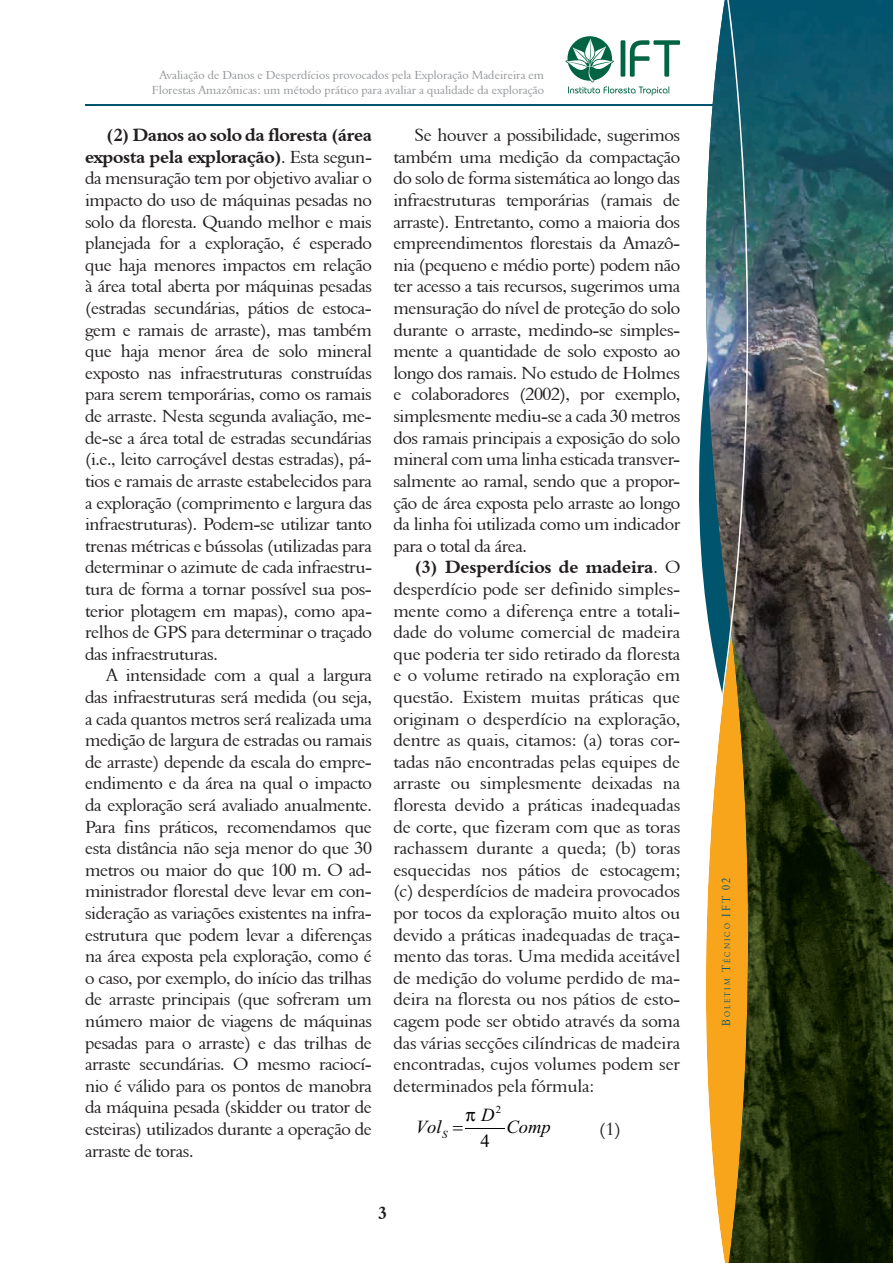
<style>
.page{position:relative;width:893px;height:1263px;background:#fff}
.page>*{position:absolute;margin:0;border:0;box-sizing:border-box;transform-origin:0 0}
.t1{font:italic 18.6px "Times New Roman";color:#040503}
.t2{font:18.6px "Times New Roman";color:#040503}
.t3{font:18px/21.6px "Aldine 401 BT Roman A";letter-spacing:-.025em;color:#231f20;text-align:justify}
.t4{font:18px/21.6px "Aldine 401 BT Bold A";letter-spacing:-.025em;color:#231f20;text-align:right}
.t5{font:12px/15px "Aldine 401 BT Roman A";color:#939598;text-align:right}
.t6{font:10.8px "Times New Roman";color:#040503}
.t7{font:8.4px "Aldine 401 BT Roman A";letter-spacing:.285em;color:#01546e;scale:.84 1}
.s1{font-family:"Aldine 401 BT Roman A"}
.s2{font-size:12px}
</style>
<div class="page">
<hr style="left:85px;top:105px;width:633px;height:1px;background:#01546e">
<svg style="left:565px;top:36px;width:114px;height:59px"></svg>
<img style="left:704px;top:0;width:189px;height:1263px">
<img style="left:729px;top:640px;width:164px;height:623px">
<hr style="left:465px;top:1128px;width:40px;height:1px;background:#040503">
<p class="t5" style="left:152px;top:68px;width:394px">Avaliação de Danos e Desperdícios provocados pela Exploração Madeireira em<br>Florestas Amazônicas: um método prático para avaliar a qualidade da exploração</p>
<p class="t4" style="left:85px;top:124px;width:289px">(2) Danos ao solo da floresta (área exposta pela exploração)<span class="s1">. Esta segun-</span></p>
<p class="t3" style="left:85px;top:167px;width:289px">da mensuração tem por objetivo avaliar o impacto do uso de máquinas pesadas no solo da floresta. Quando melhor e mais planejada for a exploração, é esperado que haja menores impactos em relação à área total aberta por máquinas pesadas (estradas secundárias, pátios de estoca&shy;gem e ramais de arraste), mas também que haja menor área de solo mineral exposto nas infraestruturas construídas para serem temporárias, como os ramais de arraste. Nesta segunda avaliação, me&shy;de-se a área total de estradas secundárias (i.e., leito carroçável destas estradas), pá&shy;tios e ramais de arraste estabelecidos para a exploração (comprimento e largura das infraestruturas). Podem-se utilizar tanto trenas métricas e bússolas (utilizadas para determinar o azimute de cada infraestru&shy;tura de forma a tornar possível sua pos&shy;terior plotagem em mapas), como apa&shy;relhos de GPS para determinar o traçado das infraestruturas.</p>
<p class="t3" style="left:85px;top:664px;width:289px;text-indent:21px">A intensidade com a qual a largura das infraestruturas será medida (ou seja, a cada quantos metros será realizada uma medição de largura de estradas ou ramais de arraste) depende da escala do empre&shy;endimento e da área na qual o impacto da exploração será avaliado anualmente.<br>Para fins práticos, recomendamos que esta distância não seja menor do que 30 metros ou maior do que 100 m. O ad&shy;ministrador florestal deve levar em con&shy;sideração as variações existentes na infra&shy;estrutura que podem levar a diferenças na área exposta pela exploração, como é o caso, por exemplo, do início das trilhas de arraste principais (que sofreram um número maior de viagens de máquinas pesadas para o arraste) e das trilhas de arraste secundárias. O mesmo raciocí&shy;nio é válido para os pontos de manobra da máquina pesada (skidder ou trator de esteiras) utilizados durante a operação de arraste de toras.</p>
<p class="t3" style="left:393px;top:124px;width:289px;text-indent:21px">Se houver a possibilidade, sugerimos também uma medição da compactação do solo de forma sistemática ao longo das infraestruturas temporárias (ramais de arraste). Entretanto, como a maioria dos empreendimentos florestais da Amazô&shy;nia (pequeno e médio porte) podem não ter acesso a tais recursos, sugerimos uma mensuração do nível de proteção do solo durante o arraste, medindo-se simples&shy;mente a quantidade de solo exposto ao longo dos ramais. No estudo de Holmes e colaboradores (2002), por exemplo, simplesmente mediu-se a cada 30 metros dos ramais principais a exposição do solo mineral com uma linha esticada transver&shy;salmente ao ramal, sendo que a propor&shy;ção de área exposta pelo arraste ao longo da linha foi utilizada como um indicador para o total da área.</p>
<p class="t4" style="left:415px;top:556px;width:267px">(3) Desperdícios de madeira<span class="s1">. O</span></p>
<p class="t3" style="left:393px;top:578px;width:289px">desperdício pode ser definido simples&shy;mente como a diferença entre a totali&shy;dade do volume comercial de madeira que poderia ter sido retirado da floresta e o volume retirado na exploração em questão. Existem muitas práticas que originam o desperdício na exploração, dentre as quais, citamos: (a) toras cor&shy;tadas não encontradas pelas equipes de arraste ou simplesmente deixadas na floresta devido a práticas inadequadas de corte, que fizeram com que as toras rachassem durante a queda; (b) toras esquecidas nos pátios de estocagem; (c) desperdícios de madeira provocados por tocos da exploração muito altos ou devido a práticas inadequadas de traça&shy;mento das toras. Uma medida aceitável de medição do volume perdido de ma&shy;deira na floresta ou nos pátios de esto&shy;cagem pode ser obtido através da soma das várias secções cilíndricas de madeira encontradas, cujos volumes podem ser determinados pela fórmula:</p>
<p class="t1" style="left:506px;top:1117px;width:46px">Comp</p>
<p class="t6" style="left:496px;top:1103px;width:7px">2</p>
<p class="t1" style="left:481px;top:1105px;width:15px">D</p>
<p class="t1" style="left:416px;top:1117px;width:33px">Vol<sub>S</sub></p>
<p class="t3" style="left:599px;top:1118px;width:23px">(1)</p>
<p class="t2" style="left:480px;top:1131px;width:11px">4</p>
<p class="t4" style="left:378px;top:1202px;width:10px">3</p>
<p class="t7" style="left:722px;top:1026px;width:178px;rotate:-90deg"><span class="s2">B</span>OLETIM <span class="s2">T</span>ÉCNICO <span class="s2">IFT 02</span></p>
</div>
